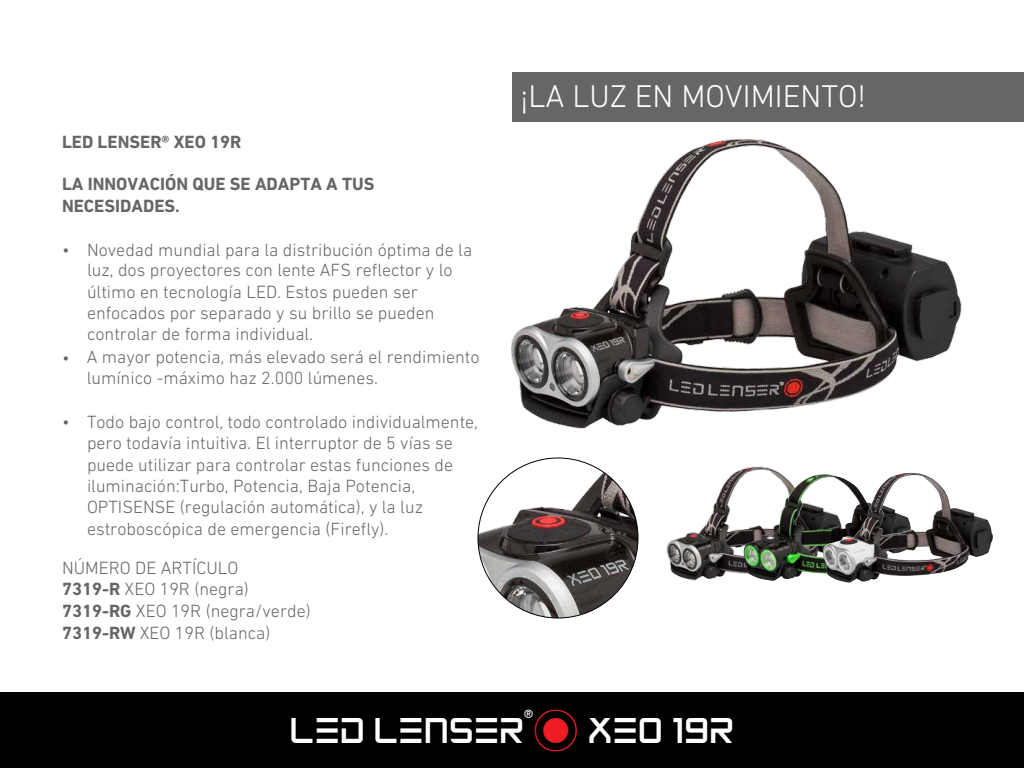
<style>
.page{position:relative;width:1024px;height:768px;background:#fff}
.page>*{position:absolute;margin:0;border:0;box-sizing:border-box;transform-origin:0 0}
.t1{font:50px "Led Lenser";color:#fff}
.t2{font:300 32px "DIN Next W1 G";color:#fff}
.t3{font:300 18px/21.3px "DIN Next W1 G";color:#666}
.t4{font:700 18px/21.8px "DIN Next W1 G";color:#666}
.s1{font-weight:700}
.s2{color:#ed1d24}
</style>
<div class="page">
<img style="left:511px;top:121px;width:475px;height:308px">
<img style="left:478px;top:458px;width:160px;height:160px;border-radius:80px">
<img style="left:666px;top:466px;width:115px;height:115px">
<img style="left:743px;top:474px;width:80px;height:107px">
<img style="left:823px;top:473px;width:170px;height:110px">
<div style="left:0;top:692px;width:1024px;height:76px;background:#000"></div>
<div style="left:512px;top:72px;width:512px;height:49px;background:#666"></div>
<p class="t4" style="left:62px;top:130px;width:181px">LED LENSER® XEO 19R</p>
<p class="t4" style="left:62px;top:173px;width:314px">LA INNOVACIÓN QUE SE ADAPTA A TUS<br>NECESIDADES.</p>
<p class="t3" style="left:87px;top:239px;width:387px;text-indent:-25px">• Novedad mundial para la distribución óptima de la luz, dos proyectores con lente AFS reflector y lo último en tecnología LED. Estos pueden ser enfocados por separado y su brillo se pueden controlar de forma individual.</p>
<p class="t3" style="left:87px;top:346px;width:394px;line-height:21.6px;text-indent:-25px">• A mayor potencia, más elevado será el rendimiento lumínico -máximo haz 2.000 lúmenes.</p>
<p class="t3" style="left:87px;top:411px;width:393px;text-indent:-25px">• Todo bajo control, todo controlado individualmente, pero todavía intuitiva. El interruptor de 5 vías se puede utilizar para controlar estas funciones de iluminación:Turbo, Potencia, Baja Potencia, OPTISENSE (regulación automática), y la luz estroboscópica de emergencia (Firefly).</p>
<p class="t3" style="left:62px;top:557px;width:250px;line-height:21.8px">NÚMERO DE ARTÍCULO<br><span class="s1">7319-R</span> XEO 19R (negra)<br><span class="s1">7319-RG</span> XEO 19R (negra/verde)<br><span class="s1">7319-RW</span> XEO 19R (blanca)</p>
<h2 class="t2" style="left:520px;top:78px;width:348px">¡LA LUZ EN MOVIMIENTO!</h2>
<h1 class="t1" style="left:290px;top:705px;width:446px">LED LENSER®<span class="s2">*</span> XEO 19R</h1>
</div>
